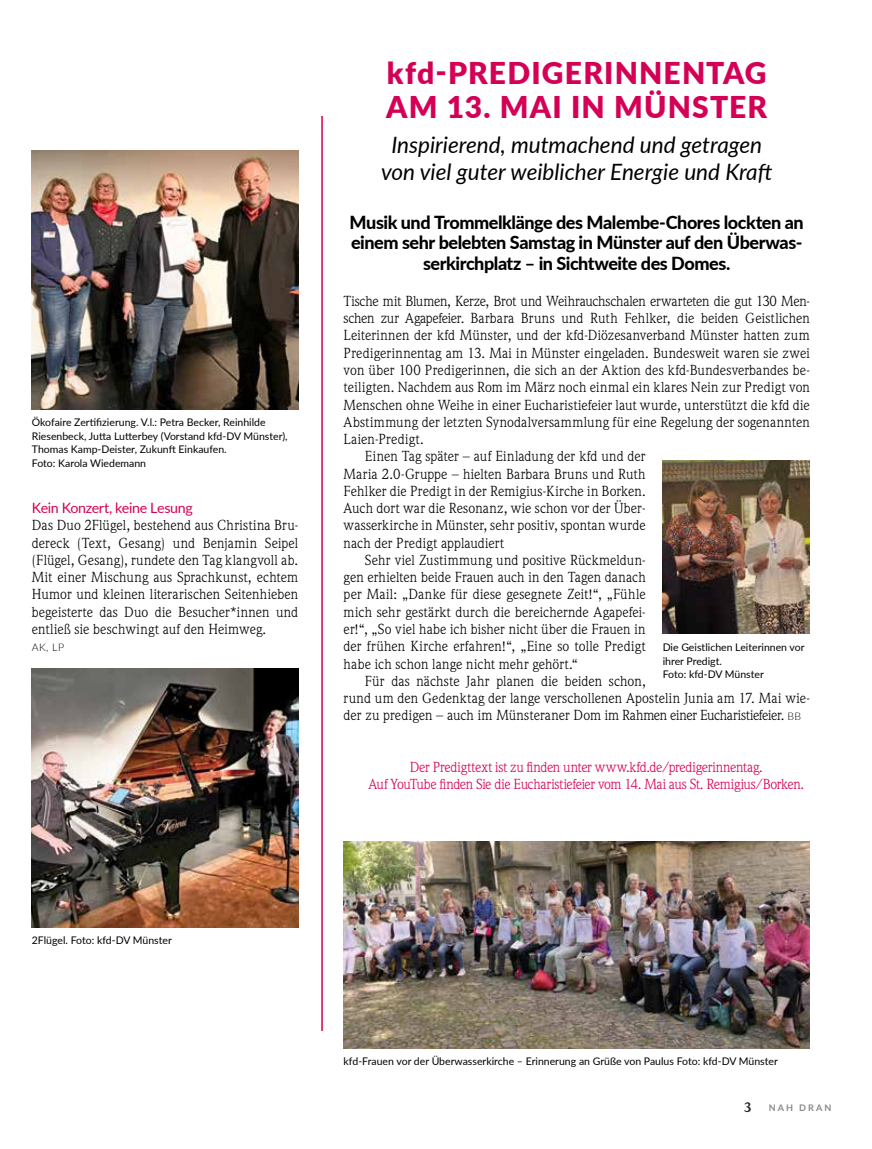
<style>
.page{position:relative;width:872px;height:1149px;background:#fff}
.page>*{position:absolute;margin:0;border:0;box-sizing:border-box;transform-origin:0 0}
.t1{font:900 30px/34.5px "Lato";letter-spacing:.04em;color:#d40055}
.t2{font:italic 22.5px/27px "Lato";color:#000;text-align:center}
.t3{font:800 18px/20.2px "Lato";letter-spacing:-.025em;color:#000;text-align:center}
.t4{font:14.25px/17.2px "Weidemann Std";letter-spacing:.005em;color:#000;text-align:justify}
.t5{font:14.25px/17.2px "Weidemann Std";letter-spacing:-.025em;color:#d40055;text-align:center}
.t6{font:14.25px "Weidemann Std";letter-spacing:-.02em;color:#000}
.t7{font:14.25px "Lato";letter-spacing:-.025em;color:#d40055}
.t8{font:700 13.5px "Weidemann Std";color:#282829}
.t9{font:10.5px/13.5px "Lato";color:#000}
.t10{font:300 10.5px "Lato";color:#000}
.t11{font:700 9.15px "Lato";letter-spacing:.225em;color:#87888a}
.s1{font-family:"Lato";font-weight:300;font-size:10.5px}
</style>
<div class="page">
<hr style="left:321px;top:116px;width:2px;height:914px;background:#d40055">
<img style="left:32px;top:150px;width:266px;height:259px">
<img style="left:32px;top:668px;width:266px;height:258px">
<img style="left:344px;top:841px;width:466px;height:206px">
<img style="left:662px;top:460px;width:148px;height:173px">
<p class="t9" style="left:32px;top:415px;width:257px">Ökofaire Zertifizierung. V.l.: Petra Becker, Reinhilde Riesenbeck, Jutta Lutterbey (Vorstand kfd-DV Münster), Thomas Kamp-Deister, Zukunft Einkaufen.<br>Foto: Karola Wiedemann</p>
<p class="t7" style="left:32px;top:497px;width:162px">Kein Konzert, keine Lesung</p>
<p class="t4" style="left:32px;top:516px;width:268px">Das Duo 2Flügel, bestehend aus Christina Bru&shy;dereck (Text, Gesang) und Benjamin Seipel (Flügel, Gesang), rundete den Tag klangvoll ab.<br>Mit einer Mischung aus Sprachkunst, echtem Humor und kleinen literarischen Seitenhieben begeisterte das Duo die Besucher*innen und entließ sie beschwingt auf den Heimweg.</p>
<p class="t10" style="left:32px;top:640px;width:34px">AK, LP</p>
<h1 class="t1" style="left:386px;top:54px;width:382px">kfd-PREDIGERINNENTAG<br>AM 13. MAI IN MÜNSTER</h1>
<h2 class="t2" style="left:381px;top:131px;width:393px">Inspirierend, mutmachend und getragen von viel guter weiblicher Energie und Kraft</h2>
<p class="t3" style="left:349px;top:211px;width:455px">Musik und Trommelklänge des Malembe-Chores lockten an einem sehr belebten Samstag in Münster auf den Überwas&shy;serkirchplatz – in Sichtweite des Domes.</p>
<p class="t6" style="left:344px;top:292px;width:468px">Tische mit Blumen, Kerze, Brot und Weihrauchschalen erwarteten die gut 130 Men-</p>
<p class="t4" style="left:344px;top:309px;width:468px">schen zur Agapefeier. Barbara Bruns und Ruth Fehlker, die beiden Geistlichen</p>
<p class="t4" style="left:344px;top:326px;width:468px">Leiterinnen der kfd Münster, und der kfd-Diözesanverband Münster hatten zum</p>
<p class="t4" style="left:344px;top:343px;width:468px">Predigerinnentag am 13. Mai in Münster eingeladen. Bundesweit waren sie zwei</p>
<p class="t4" style="left:344px;top:361px;width:468px">von über 100 Predigerinnen, die sich an der Aktion des kfd-Bundesverbandes be-</p>
<p class="t4" style="left:344px;top:378px;width:468px">teiligten. Nachdem aus Rom im März noch einmal ein klares Nein zur Predigt von</p>
<p class="t4" style="left:344px;top:395px;width:468px">Menschen ohne Weihe in einer Eucharistiefeier laut wurde, unterstützt die kfd die</p>
<p class="t4" style="left:344px;top:413px;width:468px">Abstimmung der letzten Synodalversammlung für eine Regelung der sogenannten</p>
<p class="t4" style="left:344px;top:430px;width:82px">Laien-Predigt.</p>
<p class="t4" style="left:365px;top:447px;width:282px">Einen Tag später – auf Einladung der kfd und der</p>
<p class="t4" style="left:344px;top:464px;width:303px">Maria 2.0-Gruppe – hielten Barbara Bruns und Ruth</p>
<p class="t4" style="left:344px;top:482px;width:303px">Fehlker die Predigt in der Remigius-Kirche in Borken.</p>
<p class="t4" style="left:344px;top:499px;width:303px">Auch dort war die Resonanz, wie schon vor der Über-</p>
<p class="t4" style="left:344px;top:516px;width:303px">wasserkirche in Münster, sehr positiv, spontan wurde</p>
<p class="t4" style="left:344px;top:533px;width:162px">nach der Predigt applaudiert</p>
<p class="t4" style="left:365px;top:551px;width:282px">Sehr viel Zustimmung und positive Rückmeldun-</p>
<p class="t4" style="left:344px;top:568px;width:303px">gen erhielten beide Frauen auch in den Tagen danach</p>
<p class="t4" style="left:344px;top:585px;width:303px">per Mail: „Danke für diese gesegnete Zeit!“, „Fühle</p>
<p class="t4" style="left:344px;top:602px;width:303px">mich sehr gestärkt durch die bereichernde Agapefei-</p>
<p class="t4" style="left:344px;top:620px;width:303px">er!“, „So viel habe ich bisher nicht über die Frauen in</p>
<p class="t4" style="left:344px;top:637px;width:303px">der frühen Kirche erfahren!“, „Eine so tolle Predigt</p>
<p class="t4" style="left:344px;top:654px;width:236px">habe ich schon lange nicht mehr gehört.“</p>
<p class="t4" style="left:365px;top:671px;width:282px">Für das nächste Jahr planen die beiden schon,</p>
<p class="t4" style="left:344px;top:689px;width:468px">rund um den Gedenktag der lange verschollenen Apostelin Junia am 17. Mai wie-</p>
<p class="t4" style="left:344px;top:706px;width:459px">der zu predigen – auch im Münsteraner Dom im Rahmen einer Eucharistiefeier. <span class="s1">BB</span></p>
<p class="t9" style="left:662px;top:640px;width:143px">Die Geistlichen Leiterinnen vor ihrer Predigt.<br>Foto: kfd-DV Münster</p>
<p class="t5" style="left:368px;top:757px;width:437px">Der Predigttext ist zu finden unter www.kfd.de/predigerinnentag.<br>Auf YouTube finden Sie die Eucharistiefeier vom 14. Mai aus St. Remigius/Borken.</p>
<p class="t9" style="left:32px;top:932px;width:141px">2Flügel. Foto: kfd-DV Münster</p>
<p class="t9" style="left:344px;top:1053px;width:436px">kfd-Frauen vor der Überwasserkirche – Erinnerung an Grüße von Paulus Foto: kfd-DV Münster</p>
<p class="t8" style="left:744px;top:1098px;width:9px">3</p>
<p class="t11" style="left:769px;top:1100px;width:64px">NAH DRAN</p>
</div>
